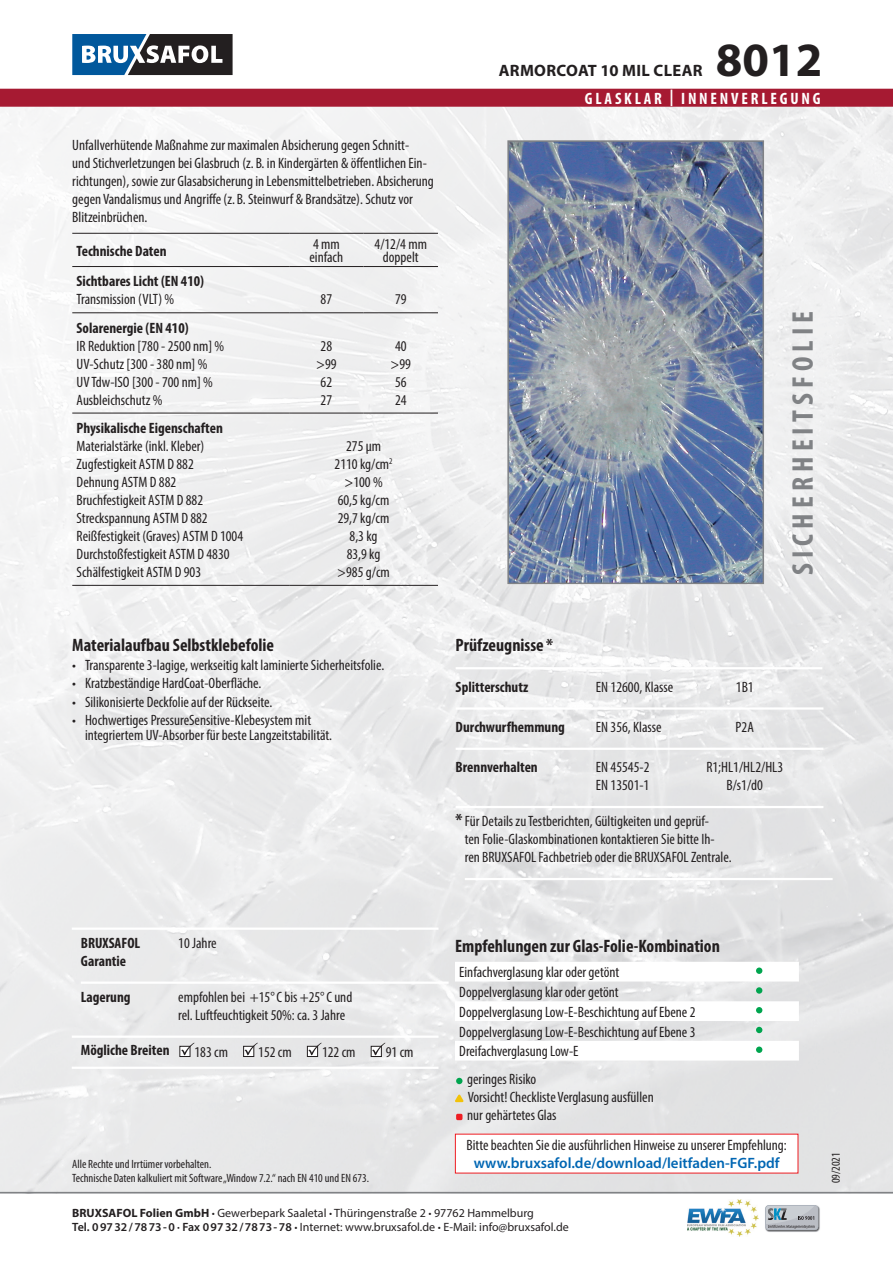
<style>
.page{position:relative;width:893px;height:1263px;background:#fff}
.page>*{position:absolute;margin:0;border:0;box-sizing:border-box;transform-origin:0 0}
.t1{font:700 48px "Myriad Pro";color:#231f20}
.t2{font:700 condensed 30px "Myriad Pro";letter-spacing:.17em;color:#808285}
.t3{font:700 condensed 18px "Myriad Pro";color:#231f20}
.t4{font:700 condensed 16.5px "Myriad Pro";letter-spacing:.17em;color:#fff}
.t5{font:700 16.5px "Myriad Pro";letter-spacing:.02em;color:#231f20}
.t6{font:condensed 15px/18px "Myriad Pro";color:#231f20}
.t7{font:700 condensed 15px "Myriad Pro";color:#231f20}
.t8{font:600 15px "Myriad Pro";color:#0166b3}
.t9{font:12px/14.4px "Myriad Pro";color:#231f20}
.t10{font:condensed 12px/14.4px "Myriad Pro";color:#231f20}
.s1{font-weight:700;font-size:18px}
.s2{font-weight:700}
.s3{font-weight:600}
</style>
<div class="page">
<div style="left:0;top:91px;width:893px;height:1102px;background:linear-gradient(to bottom,#f5f5f5,#e5e5e6)"></div>
<hr style="left:0;top:1192px;width:893px;height:1px;background:#808285">
<img style="left:687px;top:1199px;width:71px;height:37px">
<img style="left:766px;top:1206px;width:54px;height:26px">
<svg style="left:765px;top:1205px;width:53px;height:25px"></svg>
<div style="left:0;top:89px;width:893px;height:18px;background:#a61a32"></div>
<svg style="left:72px;top:34px;width:161px;height:41px"></svg>
<div style="left:455px;top:1134px;width:343px;height:39px;background:#fff"></div>
<svg style="left:455px;top:962px;width:344px;height:98px"></svg>
<div style="left:756px;top:1046px;width:6px;height:7px;background:#00a54f;border-radius:50%"></div>
<svg style="left:456px;top:1078px;width:6px;height:6px"></svg>
<svg style="left:455px;top:1094px;width:9px;height:8px"></svg>
<svg style="left:456px;top:1114px;width:6px;height:6px"></svg>
<hr style="left:456px;top:667px;width:366px;height:2px;background:#fff">
<hr style="left:456px;top:707px;width:367px;height:3px;background:#fff">
<hr style="left:456px;top:748px;width:367px;height:2px;background:#fff">
<hr style="left:456px;top:806px;width:367px;height:2px;background:#fff">
<hr style="left:465px;top:878px;width:368px;height:2px;background:#fff">
<hr style="left:72px;top:927px;width:366px;height:3px;background:#fff">
<hr style="left:81px;top:981px;width:368px;height:3px;background:#fff">
<hr style="left:72px;top:1035px;width:366px;height:3px;background:#fff">
<div style="left:179px;top:1046px;width:11px;height:11px;border:1px solid #231f20"></div>
<div style="left:243px;top:1046px;width:11px;height:11px;border:1px solid #231f20"></div>
<div style="left:307px;top:1046px;width:11px;height:11px;border:1px solid #231f20"></div>
<div style="left:371px;top:1046px;width:11px;height:11px;border:1px solid #231f20"></div>
<hr style="left:72px;top:1067px;width:366px;height:2px;background:#fff">
<hr style="left:72px;top:233px;width:217px;height:1px;background:#231f20">
<hr style="left:289px;top:233px;width:75px;height:1px;background:#231f20">
<hr style="left:364px;top:233px;width:74px;height:1px;background:#231f20">
<hr style="left:72px;top:266px;width:217px;height:1px;background:#231f20">
<hr style="left:289px;top:266px;width:75px;height:1px;background:#231f20">
<hr style="left:364px;top:266px;width:74px;height:1px;background:#231f20">
<hr style="left:72px;top:313px;width:217px;height:1px;background:#231f20">
<hr style="left:289px;top:313px;width:75px;height:1px;background:#231f20">
<hr style="left:364px;top:313px;width:74px;height:1px;background:#231f20">
<hr style="left:72px;top:413px;width:217px;height:1px;background:#231f20">
<hr style="left:289px;top:413px;width:75px;height:1px;background:#231f20">
<hr style="left:364px;top:413px;width:74px;height:1px;background:#231f20">
<hr style="left:72px;top:585px;width:217px;height:1px;background:#231f20">
<hr style="left:289px;top:585px;width:75px;height:1px;background:#231f20">
<hr style="left:364px;top:585px;width:74px;height:1px;background:#231f20">
<svg style="left:181px;top:1042px;width:13px;height:13px"></svg>
<svg style="left:244px;top:1042px;width:14px;height:13px"></svg>
<svg style="left:308px;top:1042px;width:14px;height:13px"></svg>
<svg style="left:372px;top:1042px;width:13px;height:13px"></svg>
<img style="left:510px;top:143px;width:251px;height:438px">
<div style="left:507px;top:140px;width:257px;height:444px;border:2px solid #808285"></div>
<p class="t5" style="left:499px;top:60px;width:205px">ARMORCOAT 10 MIL CLEAR</p>
<h1 class="t1" style="left:716px;top:29px;width:108px">8012</h1>
<p class="t6" style="left:72px;top:136px;width:363px">Unfallverhütende Maßnahme zur maximalen Absicherung gegen Schnitt-<br>und Stichverletzungen bei Glasbruch (z. B. in Kindergärten &amp; öffentlichen Ein&shy;richtungen), sowie zur Glasabsicherung in Lebensmittelbetrieben. Absicherung gegen Vandalismus und Angriffe (z. B. Steinwurf &amp; Brandsätze). Schutz vor Blitzeinbrüchen.</p>
<p class="t7" style="left:77px;top:241px;width:92px">Technische Daten</p>
<p class="t6" style="left:309px;top:237px;width:35px;line-height:13.5px">4 mm einfach</p>
<p class="t6" style="left:375px;top:237px;width:54px;line-height:13.5px;text-align:center">4/12/4 mm doppelt</p>
<p class="t7" style="left:77px;top:272px;width:129px">Sichtbares Licht (EN 410)</p>
<p class="t6" style="left:77px;top:290px;width:99px">Transmission (VLT) %</p>
<p class="t6" style="left:321px;top:290px;width:13px">87</p>
<p class="t6" style="left:395px;top:290px;width:13px">79</p>
<p class="t7" style="left:77px;top:318px;width:114px">Solarenergie (EN 410)</p>
<p class="t6" style="left:77px;top:336px;width:149px">IR Reduktion [780 - 2500 nm] %<br>UV-Schutz [300 - 380 nm] %<br>UV Tdw-ISO [300 - 700 nm] %<br>Ausbleichschutz %</p>
<p class="t6" style="left:316px;top:336px;width:22px">28 &gt;99<br>62<br>27</p>
<p class="t6" style="left:391px;top:336px;width:22px">40 &gt;99<br>56<br>24</p>
<p class="t7" style="left:77px;top:418px;width:148px">Physikalische Eigenschaften</p>
<p class="t6" style="left:77px;top:437px;width:168px">Materialstärke (inkl. Kleber)<br>Zugfestigkeit ASTM D 882<br>Dehnung ASTM D 882<br>Bruchfestigkeit ASTM D 882<br>Streckspannung ASTM D 882<br>Reißfestigkeit (Graves) ASTM D 1004<br>Durchstoßfestigkeit ASTM D 4830<br>Schälfestigkeit ASTM D 903</p>
<p class="t6" style="left:335px;top:437px;width:59px;text-align:center">275 µm<br>2110 kg/cm<sup>2 </sup>&gt;100 %<br>60,5 kg/cm<br>29,7 kg/cm<br>8,3 kg<br>83,9 kg &gt;985 g/cm</p>
<p class="t4" style="left:585px;top:88px;width:237px">GLASKLAR | INNENVERLEGUNG</p>
<h2 class="t2" style="left:784px;top:575px;width:266px;rotate:-90deg">SICHERHEITSFOLIE</h2>
<p class="t3" style="left:72px;top:634px;width:203px">Materialaufbau Selbstklebefolie</p>
<p class="t6" style="left:72px;top:656px;width:313px">• Transparente 3-lagige, werkseitig kalt laminierte Sicherheitsfolie.</p>
<p class="t6" style="left:72px;top:674px;width:191px">• Kratzbeständige HardCoat-Oberfläche.</p>
<p class="t6" style="left:72px;top:693px;width:202px">• Silikonisierte Deckfolie auf der Rückseite.</p>
<p class="t6" style="left:85px;top:713px;width:248px;line-height:14.2px;text-indent:-13px">• Hochwertiges PressureSensitive-Klebesystem mit integriertem UV-Absorber für beste Langzeitstabilität.</p>
<p class="t3" style="left:456px;top:634px;width:99px">Prüfzeugnisse *</p>
<p class="t7" style="left:456px;top:677px;width:74px">Splitterschutz</p>
<p class="t6" style="left:596px;top:677px;width:79px">EN 12600, Klasse</p>
<p class="t6" style="left:736px;top:677px;width:19px">1B1</p>
<p class="t7" style="left:456px;top:717px;width:111px">Durchwurfhemmung</p>
<p class="t6" style="left:596px;top:718px;width:67px">EN 356, Klasse</p>
<p class="t6" style="left:736px;top:718px;width:20px">P2A</p>
<p class="t7" style="left:456px;top:758px;width:84px">Brennverhalten</p>
<p class="t6" style="left:596px;top:758px;width:55px">EN 45545-2</p>
<p class="t6" style="left:706px;top:758px;width:78px">R1;HL1/HL2/HL3</p>
<p class="t6" style="left:596px;top:776px;width:55px">EN 13501-1</p>
<p class="t6" style="left:726px;top:776px;width:38px">B/s1/d0</p>
<p class="t6" style="left:465px;top:812px;width:268px;text-indent:-9px"><span class="s1">*</span> Für Details zu Testberichten, Gültigkeiten und geprüf-<br>ten Folie-Glaskombinationen kontaktieren Sie bitte Ih&shy;ren BRUXSAFOL Fachbetrieb oder die BRUXSAFOL Zentrale.</p>
<p class="t7" style="left:81px;top:933px;width:61px">BRUXSAFOL</p>
<p class="t6" style="left:178px;top:934px;width:40px">10 Jahre</p>
<p class="t7" style="left:81px;top:951px;width:47px">Garantie</p>
<p class="t7" style="left:81px;top:987px;width:51px">Lagerung</p>
<p class="t6" style="left:178px;top:988px;width:176px">empfohlen bei +15°C bis +25°C und rel. Luftfeuchtigkeit 50%: ca. 3 Jahre</p>
<p class="t7" style="left:81px;top:1041px;width:90px">Mögliche Breiten</p>
<p class="t6" style="left:194px;top:1043px;width:35px">183 cm</p>
<p class="t6" style="left:258px;top:1043px;width:35px">152 cm</p>
<p class="t6" style="left:322px;top:1043px;width:35px">122 cm</p>
<p class="t6" style="left:386px;top:1043px;width:29px">91 cm</p>
<p class="t3" style="left:455px;top:934px;width:266px">Empfehlungen zur Glas-Folie-Kombination</p>
<p class="t6" style="left:459px;top:962px;width:238px;line-height:19.8px">Einfachverglasung klar oder getönt Doppelverglasung klar oder getönt Doppelverglasung Low-E-Beschichtung auf Ebene 2<br>Doppelverglasung Low-E-Beschichtung auf Ebene 3<br>Dreifachverglasung Low-E</p>
<p class="t6" style="left:467px;top:1070px;width:188px">geringes Risiko<br>Vorsicht! Checkliste Verglasung ausfüllen nur gehärtetes Glas</p>
<p class="t6" style="left:466px;top:1136px;width:322px">Bitte beachten Sie die ausführlichen Hinweise zu unserer Empfehlung:</p>
<p class="t8" style="left:474px;top:1153px;width:307px">www.bruxsafol.de/download/leitfaden-FGF.pdf</p>
<p class="t10" style="left:72px;top:1157px;width:298px">Alle Rechte und Irrtümer vorbehalten.<br>Technische Daten kalkuliert mit Software „Window 7.2.“ nach EN 410 und EN 673.</p>
<p class="t10" style="left:829px;top:1183px;width:33px;rotate:-90deg">09/2021</p>
<p class="t9" style="left:72px;top:1205px;width:498px"><span class="s2">BRUXSAFOL Folien GmbH ·</span> Gewerbepark Saaletal <span class="s2">·</span> Thüringenstraße 2 <span class="s2">·</span> 97762 Hammelburg<br><span class="s3">Tel. 09732/7873-0 · Fax 09732/7873-78</span> <span class="s2">·</span> Internet: www.bruxsafol.de <span class="s2">·</span> E-Mail: info@bruxsafol.de</p>
</div>
